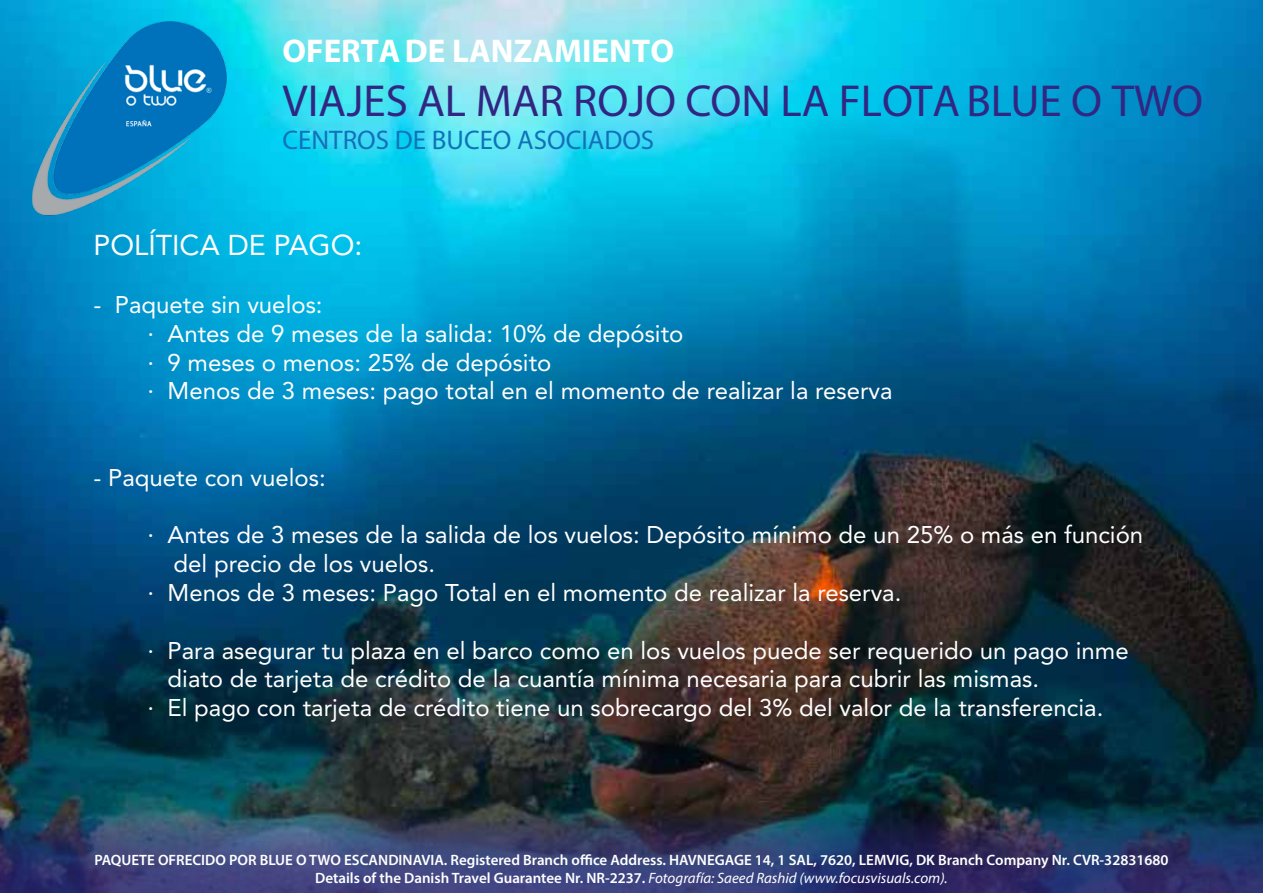
<style>
.page{position:relative;width:1263px;height:893px;background:#fff}
.page>*{position:absolute;margin:0;border:0;box-sizing:border-box;transform-origin:0 0}
.t1{font:45px "Myriad Pro";color:#312783}
.t2{font:700 33px "Myriad Pro";color:#fff}
.t3{font:28.5px "Avenir LT Std";color:#fff}
.t4{font:27px "Myriad Pro";color:#1072b9}
.t5{font:24px/28.8px "Avenir LT Std";color:#fff}
.t6{font:600 15px/18px "Myriad Pro";color:#fff;text-align:center}
.s1{font-weight:400;font-style:italic}
</style>
<div class="page">
<img style="left:0;top:0;width:1263px;height:811px">
<img style="left:0;top:811px;width:1263px;height:82px">
<img style="left:0;top:0;width:274px;height:247px">
<h2 class="t2" style="left:283px;top:29px;width:393px">OFERTA DE LANZAMIENTO</h2>
<h1 class="t1" style="left:283px;top:73px;width:922px">VIAJES AL MAR ROJO CON LA FLOTA BLUE O TWO</h1>
<p class="t4" style="left:283px;top:123px;width:373px">CENTROS DE BUCEO ASOCIADOS</p>
<p class="t3" style="left:94px;top:229px;width:270px">POLÍTICA DE PAGO:</p>
<p class="t5" style="left:148px;top:290px;width:746px;text-indent:-54px">- Paquete sin vuelos:<br>· Antes de 9 meses de la salida: 10% de depósito<br>· 9 meses o menos: 25% de depósito<br>· Menos de 3 meses: pago total en el momento de realizar la reserva</p>
<p class="t5" style="left:94px;top:463px;width:234px">- Paquete con vuelos:</p>
<p class="t5" style="left:148px;top:521px;width:997px">· Antes de 3 meses de la salida de los vuelos: Depósito mínimo de un 25% o más en función</p>
<p class="t5" style="left:174px;top:550px;width:263px">del precio de los vuelos.</p>
<p class="t5" style="left:148px;top:578px;width:755px">· Menos de 3 meses: Pago Total en el momento de realizar la reserva.</p>
<p class="t5" style="left:148px;top:636px;width:983px">· Para asegurar tu plaza en el barco como en los vuelos puede ser requerido un pago inme</p>
<p class="t5" style="left:168px;top:665px;width:873px">diato de tarjeta de crédito de la cuantía mínima necesaria para cubrir las mismas.</p>
<p class="t5" style="left:148px;top:694px;width:957px">· El pago con tarjeta de crédito tiene un sobrecargo del 3% del valor de la transferencia.</p>
<p class="t6" style="left:94px;top:850px;width:1076px">PAQUETE OFRECIDO POR BLUE O TWO ESCANDINAVIA. Registered Branch office Address. HAVNEGAGE 14, 1 SAL, 7620, LEMVIG, DK Branch Company Nr. CVR-32831680<br>Details of the Danish Travel Guarantee Nr. NR-2237. <span class="s1">Fotografía: Saeed Rashid (www.focusvisuals.com).</span></p>
</div>
